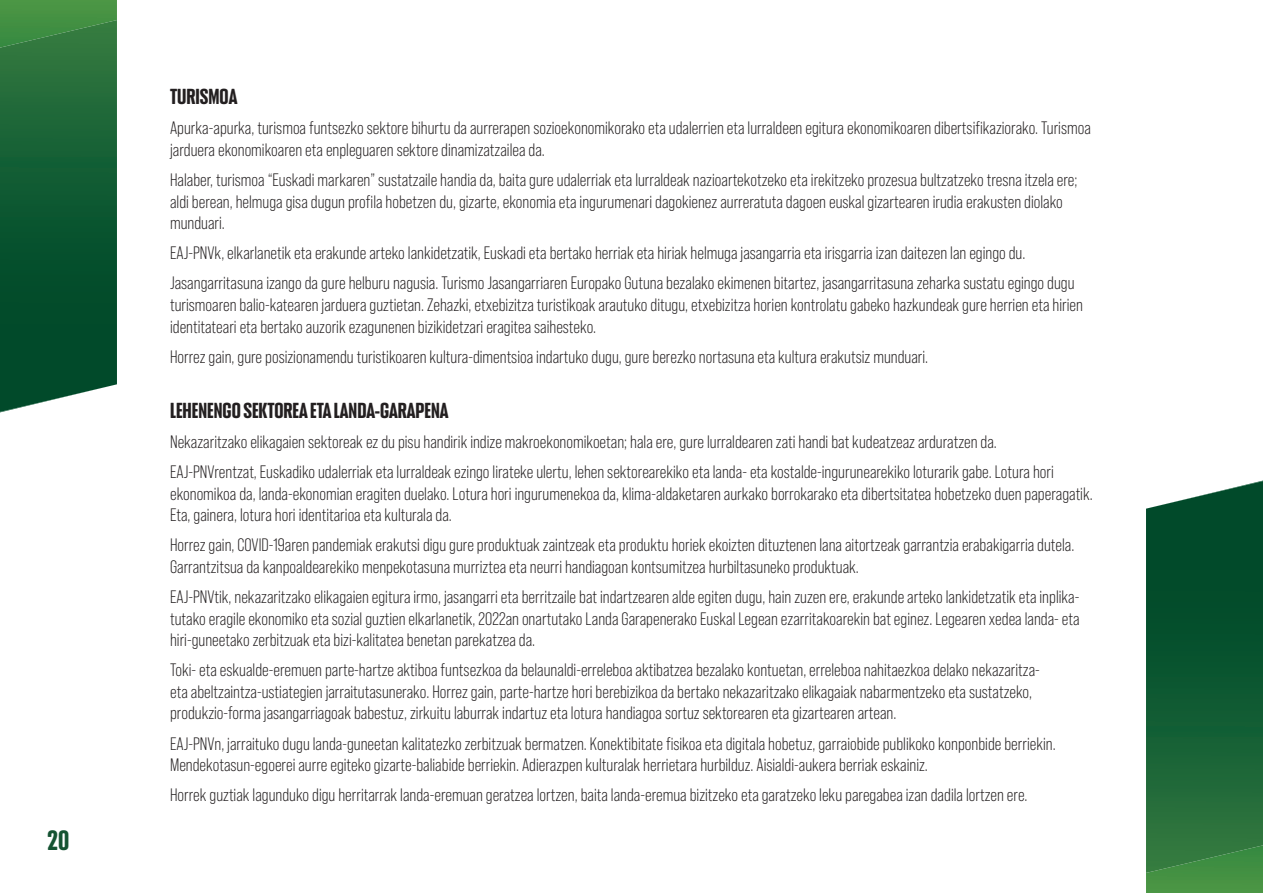
<style>
.page{position:relative;width:1263px;height:893px;background:#fff}
.page>*{position:absolute;margin:0;border:0;box-sizing:border-box;transform-origin:0 0}
.t1{font:700 27px "Anguita Sans";color:#155332}
.t2{font:700 21px "Anguita Sans";color:#231f20}
.t3{font:18px/21.6px "Bebas Neue Pro";color:#231f20}
</style>
<div class="page">
<div style="left:0;top:0;width:117px;height:20px;background:#499444"></div>
<svg style="left:0;top:20px;width:117px;height:392px;background:#1a6139"></svg>
<div style="left:1146px;top:873px;width:117px;height:20px;background:#499444"></div>
<svg style="left:1146px;top:481px;width:117px;height:392px;background:#1a6139"></svg>
<h1 class="t1" style="left:48px;top:826px;width:23px">20</h1>
<p class="t2" style="left:170px;top:85px;width:69px">TURISMOA</p>
<p class="t3" style="left:170px;top:117px;width:922px">Apurka-apurka, turismoa funtsezko sektore bihurtu da aurrerapen sozioekonomikorako eta udalerrien eta lurraldeen egitura ekonomikoaren dibertsifikaziorako. Turismoa jarduera ekonomikoaren eta enpleguaren sektore dinamizatzailea da.</p>
<p class="t3" style="left:170px;top:169px;width:909px">Halaber, turismoa “Euskadi markaren” sustatzaile handia da, baita gure udalerriak eta lurraldeak nazioartekotzeko eta irekitzeko prozesua bultzatzeko tresna itzela ere; aldi berean, helmuga gisa dugun profila hobetzen du, gizarte, ekonomia eta ingurumenari dagokienez aurreratuta dagoen euskal gizartearen irudia erakusten diolako munduari.</p>
<p class="t3" style="left:170px;top:238px;width:906px;line-height:30.2px">EAJ-PNVk, elkarlanetik eta erakunde arteko lankidetzatik, Euskadi eta bertako herriak eta hiriak helmuga jasangarria eta irisgarria izan daitezen lan egingo du.<br>Jasangarritasuna izango da gure helburu nagusia. Turismo Jasangarriaren Europako Gutuna bezalako ekimenen bitartez, jasangarritasuna zeharka sustatu egingo dugu</p>
<p class="t3" style="left:170px;top:294px;width:914px">turismoaren balio-katearen jarduera guztietan. Zehazki, etxebizitza turistikoak arautuko ditugu, etxebizitza horien kontrolatu gabeko hazkundeak gure herrien eta hirien identitateari eta bertako auzorik ezagunenen bizikidetzari eragitea saihesteko.</p>
<p class="t3" style="left:170px;top:346px;width:760px">Horrez gain, gure posizionamendu turistikoaren kultura-dimentsioa indartuko dugu, gure berezko nortasuna eta kultura erakutsiz munduari.</p>
<p class="t2" style="left:170px;top:399px;width:280px">LEHENENGO SEKTOREA ETA LANDA-GARAPENA</p>
<p class="t3" style="left:170px;top:426px;width:885px;line-height:30.2px">Nekazaritzako elikagaien sektoreak ez du pisu handirik indize makroekonomikoetan; hala ere, gure lurraldearen zati handi bat kudeatzeaz arduratzen da.<br>EAJ-PNVrentzat, Euskadiko udalerriak eta lurraldeak ezingo lirateke ulertu, lehen sektorearekiko eta landa- eta kostalde-ingurunearekiko loturarik gabe. Lotura hori</p>
<p class="t3" style="left:170px;top:482px;width:924px">ekonomikoa da, landa-ekonomian eragiten duelako. Lotura hori ingurumenekoa da, klima-aldaketaren aurkako borrokarako eta dibertsitatea hobetzeko duen paperagatik.<br>Eta, gainera, lotura hori identitarioa eta kulturala da.</p>
<p class="t3" style="left:170px;top:534px;width:906px">Horrez gain, COVID-19aren pandemiak erakutsi digu gure produktuak zaintzeak eta produktu horiek ekoizten dituztenen lana aitortzeak garrantzia erabakigarria dutela.<br>Garrantzitsua da kanpoaldearekiko menpekotasuna murriztea eta neurri handiagoan kontsumitzea hurbiltasuneko produktuak.</p>
<p class="t3" style="left:170px;top:586px;width:911px;text-align:justify">EAJ-PNVtik, nekazaritzako elikagaien egitura irmo, jasangarri eta berritzaile bat indartzearen alde egiten dugu, hain zuzen ere, erakunde arteko lankidetzatik eta inplika&shy;tutako eragile ekonomiko eta sozial guztien elkarlanetik, 2022an onartutako Landa Garapenerako Euskal Legean ezarritakoarekin bat eginez. Legearen xedea landa- eta hiri-guneetako zerbitzuak eta bizi-kalitatea benetan parekatzea da.</p>
<p class="t3" style="left:170px;top:659px;width:871px">Toki- eta eskualde-eremuen parte-hartze aktiboa funtsezkoa da belaunaldi-erreleboa aktibatzea bezalako kontuetan, erreleboa nahitaezkoa delako nekazaritza&shy;eta abeltzaintza-ustiategien jarraitutasunerako. Horrez gain, parte-hartze hori berebizikoa da bertako nekazaritzako elikagaiak nabarmentzeko eta sustatzeko, produkzio-forma jasangarriagoak babestuz, zirkuitu laburrak indartuz eta lotura handiagoa sortuz sektorearen eta gizartearen artean.</p>
<p class="t3" style="left:170px;top:732px;width:887px">EAJ-PNVn, jarraituko dugu landa-guneetan kalitatezko zerbitzuak bermatzen. Konektibitate fisikoa eta digitala hobetuz, garraiobide publikoko konponbide berriekin.<br>Mendekotasun-egoerei aurre egiteko gizarte-baliabide berriekin. Adierazpen kulturalak herrietara hurbilduz. Aisialdi-aukera berriak eskainiz.</p>
<p class="t3" style="left:170px;top:784px;width:859px">Horrek guztiak lagunduko digu herritarrak landa-eremuan geratzea lortzen, baita landa-eremua bizitzeko eta garatzeko leku paregabea izan dadila lortzen ere.</p>
</div>
